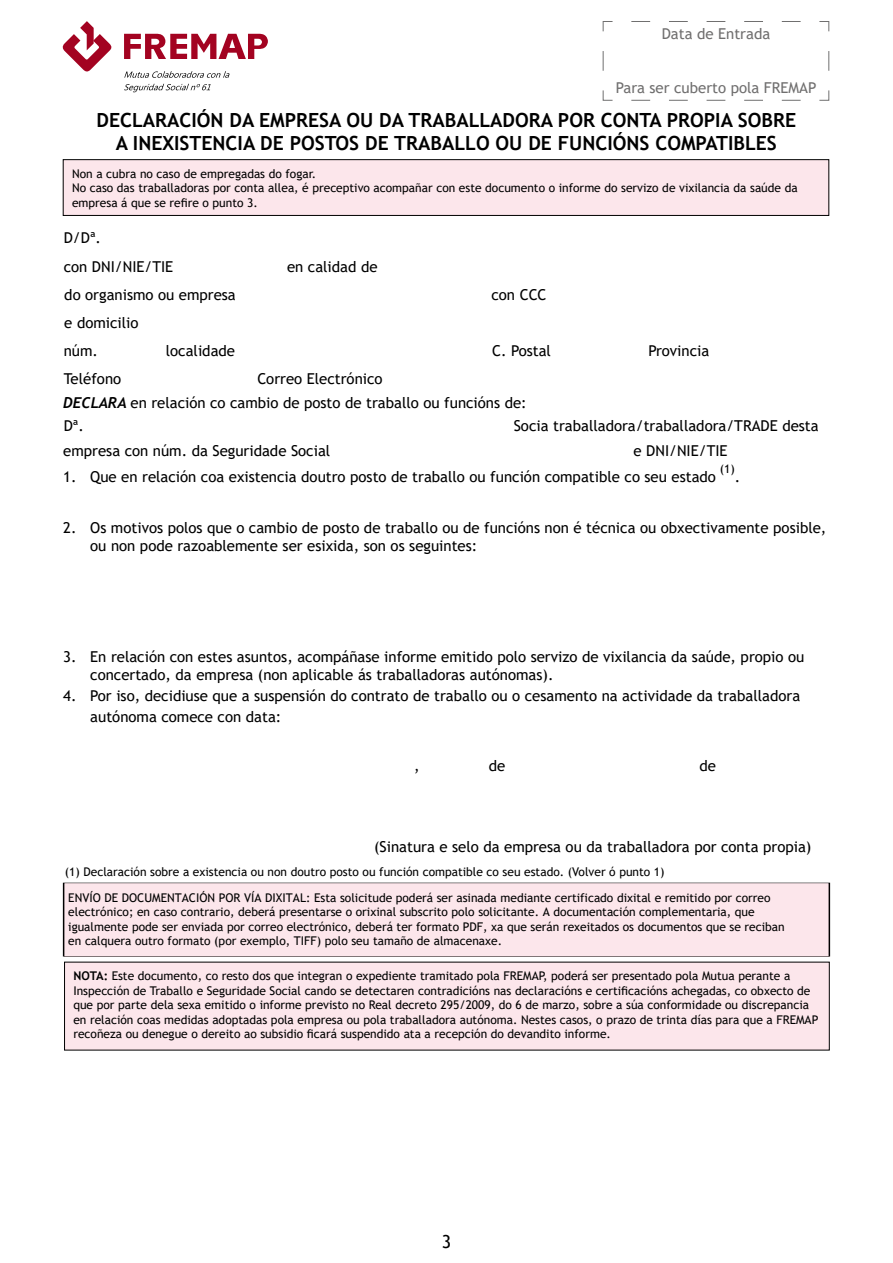
<style>
.page{position:relative;width:893px;height:1263px;background:#fff}
.page>*{position:absolute;margin:0;border:0;box-sizing:border-box;transform-origin:0 0}
.t1{font:700 19.5px "Trebuchet MS";color:#000}
.t2{font:18px "Trebuchet MS";color:#000}
.t3{font:15px/18px "Trebuchet MS";color:#000}
.t4{font:15px "Trebuchet MS";color:#706f6f}
.P_NOTA{font:12px/14.4px "Trebuchet MS";color:#000}
.s1{font-family:"Trebuchet";font-weight:700;font-style:italic}
.s2{font-weight:700}
</style>
<div class="page">
<svg style="left:124px;top:71px;width:106px;height:7px"></svg>
<svg style="left:124px;top:84px;width:87px;height:8px"></svg>
<svg style="left:62px;top:21px;width:50px;height:51px"></svg>
<svg style="left:124px;top:34px;width:144px;height:25px"></svg>
<svg style="left:602px;top:21px;width:228px;height:80px"></svg>
<div style="left:63px;top:160px;width:766px;height:55px;background:#fce6eb"></div>
<div style="left:63px;top:159px;width:766px;height:57px;border:1px solid #000"></div>
<div style="left:65px;top:962px;width:764px;height:88px;background:#fce6eb"></div>
<div style="left:64px;top:883px;width:765px;height:73px;background:#fce6eb"></div>
<p class="t4" style="left:662px;top:24px;width:110px">Data de Entrada</p>
<p class="t4" style="left:616px;top:78px;width:202px">Para ser cuberto pola FREMAP</p>
<h1 class="t1" style="left:97px;top:108px;width:701px">DECLARACIÓN DA EMPRESA OU DA TRABALLADORA POR CONTA PROPIA SOBRE</h1>
<h1 class="t1" style="left:116px;top:131px;width:663px">A INEXISTENCIA DE POSTOS DE TRABALLO OU DE FUNCIÓNS COMPATIBLES</h1>
<p class="P_NOTA" style="left:72px;top:166px;width:246px">Non a cubra no caso de empregadas do fogar.</p>
<p class="P_NOTA" style="left:72px;top:181px;width:727px">No caso das traballadoras por conta allea, é preceptivo acompañar con este documento o informe do servizo de vixilancia da saúde da empresa á que se refire o punto 3.</p>
<p class="t3" style="left:64px;top:229px;width:39px">D/Dª.</p>
<p class="t3" style="left:64px;top:257px;width:111px">con DNI/NIE/TIE</p>
<p class="t3" style="left:287px;top:257px;width:92px">en calidad de</p>
<p class="t3" style="left:64px;top:285px;width:173px">do organismo ou empresa</p>
<p class="t3" style="left:64px;top:313px;width:76px">e domicilio</p>
<p class="t3" style="left:491px;top:285px;width:57px">con CCC</p>
<p class="t3" style="left:64px;top:342px;width:36px">núm.</p>
<p class="t3" style="left:166px;top:342px;width:71px">localidade</p>
<p class="t3" style="left:64px;top:370px;width:59px">Teléfono</p>
<p class="t3" style="left:64px;top:416px;width:22px">Dª.</p>
<p class="t3" style="left:514px;top:416px;width:306px">Socia traballadora/traballadora/TRADE desta</p>
<p class="t3" style="left:63px;top:442px;width:269px">empresa con núm. da Seguridade Social</p>
<p class="t3" style="left:63px;top:467px;width:654px">1. Que en relación coa existencia doutro posto de traballo ou función compatible co seu estado</p>
<p class="t3" style="left:492px;top:342px;width:61px">C. Postal</p>
<p class="t3" style="left:648px;top:342px;width:62px">Provincia</p>
<p class="t3" style="left:257px;top:370px;width:127px">Correo Electrónico</p>
<p class="t3" style="left:63px;top:393px;width:465px"><span class="s1">DECLARA</span> en relación co cambio de posto de traballo ou funcións de:</p>
<p class="t3" style="left:634px;top:442px;width:96px">e DNI/NIE/TIE</p>
<p class="P_NOTA" style="left:720px;top:461px;width:17px">(1)</p>
<p class="t3" style="left:735px;top:467px;width:7px">.</p>
<p class="t3" style="left:90px;top:518px;width:738px;text-indent:-27px">2. Os motivos polos que o cambio de posto de traballo ou de funcións non é técnica ou obxectivamente posible, ou non pode razoablemente ser esixida, son os seguintes:</p>
<p class="t3" style="left:90px;top:648px;width:715px;text-indent:-27px">3. En relación con estes asuntos, acompáñase informe emitido polo servizo de vixilancia da saúde, propio ou concertado, da empresa (non aplicable ás traballadoras autónomas).</p>
<p class="t3" style="left:90px;top:685px;width:711px;line-height:21px;text-indent:-27px">4. Por iso, decidiuse que a suspensión do contrato de traballo ou o cesamento na actividade da traballadora autónoma comece con data:</p>
<p class="t3" style="left:414px;top:757px;width:7px">,</p>
<p class="t3" style="left:489px;top:757px;width:18px">de</p>
<p class="t3" style="left:699px;top:757px;width:18px">de</p>
<p class="t3" style="left:374px;top:838px;width:439px">(Sinatura e selo da empresa ou da traballadora por conta propia)</p>
<p class="P_NOTA" style="left:65px;top:864px;width:601px">(1) Declaración sobre a existencia ou non doutro posto ou función compatible co seu estado. (Volver ó punto 1)</p>
<p class="P_NOTA" style="left:68px;top:890px;width:718px">ENVÍO DE DOCUMENTACIÓN POR VÍA DIXITAL: Esta solicitude poderá ser asinada mediante certificado dixital e remitido por correo electrónico; en caso contrario, deberá presentarse o orixinal subscrito polo solicitante. A documentación complementaria, que igualmente pode ser enviada por correo electrónico, deberá ter formato PDF, xa que serán rexeitados os documentos que se reciban en calquera outro formato (por exemplo, TIFF) polo seu tamaño de almacenaxe.</p>
<p class="P_NOTA" style="left:73px;top:969px;width:718px"><span class="s2">NOTA:</span> Este documento, co resto dos que integran o expediente tramitado pola FREMAP, poderá ser presentado pola Mutua perante a</p>
<p class="P_NOTA" style="left:73px;top:983px;width:746px">Inspección de Traballo e Seguridade Social cando se detectaren contradicións nas declaracións e certificacións achegadas, co obxecto de que por parte dela sexa emitido o informe previsto no Real decreto 295/2009, do 6 de marzo, sobre a súa conformidade ou discrepancia en relación coas medidas adoptadas pola empresa ou pola traballadora autónoma. Nestes casos, o prazo de trinta días para que a FREMAP recoñeza ou denegue o dereito ao subsidio ficará suspendido ata a recepción do devandito informe.</p>
<h2 class="t2" style="left:442px;top:1230px;width:11px">3</h2>
</div>
